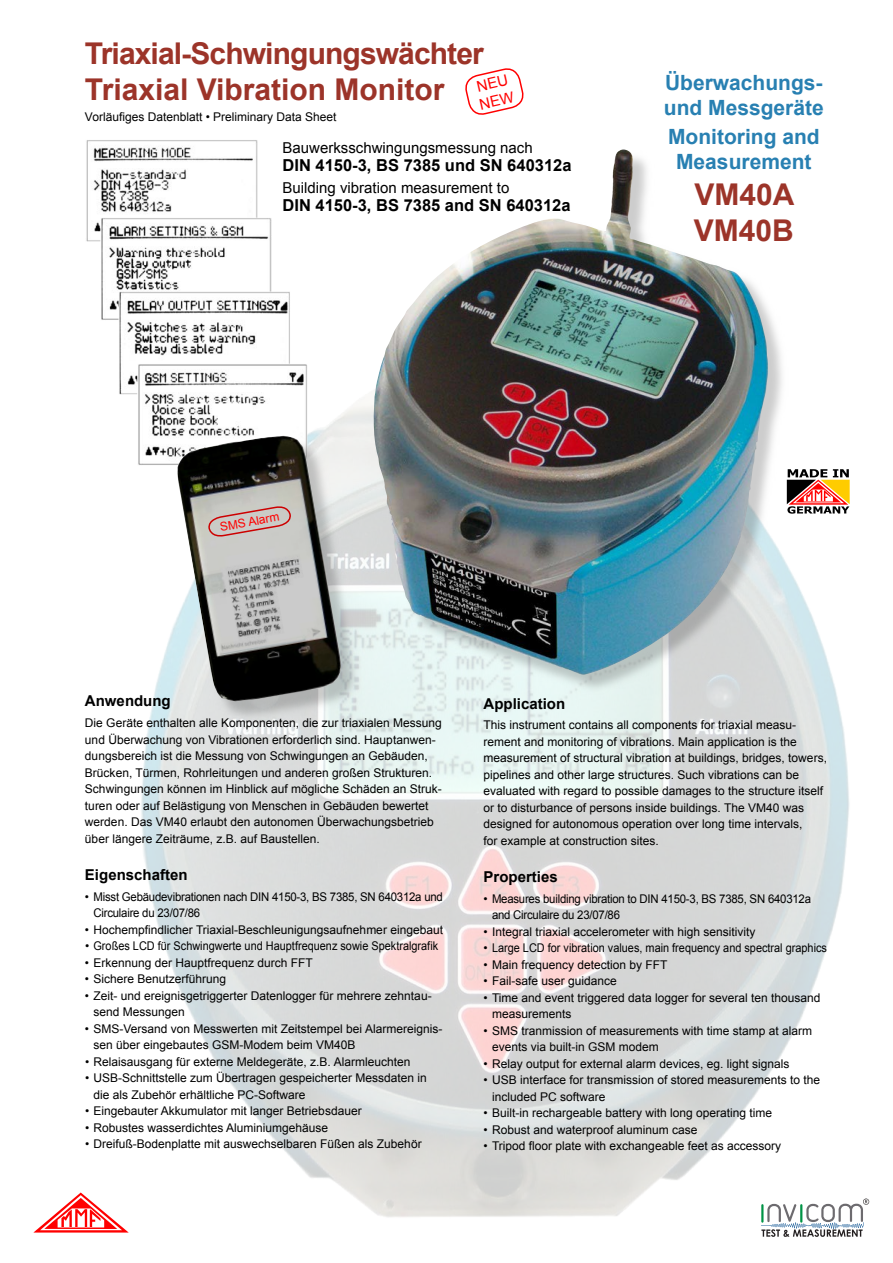
<style>
.page{position:relative;width:893px;height:1263px;background:#fff}
.page>*{position:absolute;margin:0;border:0;box-sizing:border-box;transform-origin:0 0}
.t1{font:700 30px/36px "Arial";letter-spacing:-.03em;color:#9c3429}
.t2{font:700 30px/36px "Arial";color:#9c3429}
.t3{font:700 21px/25.2px "Arial";color:#2880b2}
.t4{font:700 16.5px "Arial";color:#000}
.t5{font:15px "Arial";color:#000}
.t6{font:700 15px "Arial";color:#000}
.t7{font:15px/18px "Arial";color:#f00}
.t8{font:12px/16.5px "Arial";color:#000}
.t9{font:12px/16.5px "Arial";letter-spacing:-.02em;color:#000}
.t10{font:12px "Arial";color:#f00}
</style>
<div class="page">
<img style="left:125px;top:394px;width:745px;height:839px">
<svg style="left:465px;top:68px;width:59px;height:47px"></svg>
<img style="left:86px;top:140px;width:171px;height:102px">
<img style="left:100px;top:218px;width:172px;height:102px">
<img style="left:119px;top:291px;width:171px;height:103px">
<img style="left:137px;top:364px;width:170px;height:102px">
<img style="left:374px;top:151px;width:415px;height:544px">
<svg style="left:178px;top:436px;width:183px;height:286px"></svg>
<svg style="left:34px;top:1192px;width:95px;height:40px"></svg>
<svg style="left:761px;top:1198px;width:108px;height:39px"></svg>
<svg style="left:787px;top:469px;width:63px;height:45px"></svg>
<h1 class="t1" style="left:85px;top:37px;width:400px">Triaxial-Schwingungswächter<br>Triaxial Vibration Monitor</h1>
<p class="t7" style="left:474px;top:78px;width:36px;rotate:-13deg">NEU<br>NEW</p>
<p class="t8" style="left:85px;top:109px;width:253px">Vorläufiges Datenblatt • Preliminary Data Sheet</p>
<p class="t5" style="left:283px;top:138px;width:252px">Bauwerksschwingungsmessung nach</p>
<h3 class="t4" style="left:283px;top:154px;width:290px">DIN 4150-3, BS 7385 und SN 640312a</h3>
<p class="t5" style="left:283px;top:178px;width:228px">Building vibration measurement to</p>
<h3 class="t4" style="left:283px;top:194px;width:289px">DIN 4150-3, BS 7385 and SN 640312a</h3>
<h2 class="t3" style="left:664px;top:70px;width:161px">Überwachungs&shy;und Messgeräte</h2>
<h2 class="t3" style="left:668px;top:125px;width:153px;text-align:center">Monitoring and<br>Measurement</h2>
<h1 class="t2" style="left:694px;top:178px;width:102px">VM40A<br>VM40B</h1>
<p class="t10" style="left:219px;top:519px;width:62px;rotate:-10deg">SMS Alarm</p>
<p class="t6" style="left:85px;top:691px;width:87px">Anwendung</p>
<p class="t8" style="left:85px;top:715px;width:358px">Die Geräte enthalten alle Komponenten, die zur triaxialen Messung und Überwachung von Vibrationen erforderlich sind. Hauptanwen&shy;dungsbereich ist die Messung von Schwingungen an Gebäuden, Brücken, Türmen, Rohrleitungen und anderen großen Strukturen.<br>Schwingungen können im Hinblick auf mögliche Schäden an Struk&shy;turen oder auf Belästigung von Menschen in Gebäuden bewertet werden. Das VM40 erlaubt den autonomen Überwachungsbetrieb über längere Zeiträume, z.B. auf Baustellen.</p>
<p class="t6" style="left:85px;top:864px;width:104px">Eigenschaften</p>
<p class="t9" style="left:93px;top:888px;width:351px;text-indent:-9px">• Misst Gebäudevibrationen nach DIN 4150-3, BS 7385, SN 640312a und<br>Circulaire du 23/07/86</p>
<p class="t8" style="left:85px;top:921px;width:360px">• Hochempfindlicher Triaxial-Beschleunigungsaufnehmer eingebaut</p>
<p class="t8" style="left:85px;top:938px;width:355px">• Großes LCD für Schwingwerte und Hauptfrequenz sowie Spektralgrafik</p>
<p class="t8" style="left:85px;top:954px;width:229px">• Erkennung der Hauptfrequenz durch FFT</p>
<p class="t8" style="left:85px;top:971px;width:143px">• Sichere Benutzerführung</p>
<p class="t8" style="left:93px;top:987px;width:340px;text-indent:-9px">• Zeit- und ereignisgetriggerter Datenlogger für mehrere zehntau&shy;send Messungen</p>
<p class="t8" style="left:94px;top:1020px;width:350px;text-indent:-9px">• SMS-Versand von Messwerten mit Zeitstempel bei Alarmereignis&shy;sen über eingebautes GSM-Modem beim VM40B</p>
<p class="t8" style="left:85px;top:1053px;width:327px">• Relaisausgang für externe Meldegeräte, z.B. Alarmleuchten</p>
<p class="t8" style="left:94px;top:1070px;width:335px;text-indent:-9px">• USB-Schnittstelle zum Übertragen gespeicherter Messdaten in die als Zubehör erhältliche PC-Software</p>
<p class="t8" style="left:85px;top:1103px;width:278px">• Eingebauter Akkumulator mit langer Betriebsdauer</p>
<p class="t8" style="left:85px;top:1119px;width:245px">• Robustes wasserdichtes Aluminiumgehäuse</p>
<p class="t8" style="left:85px;top:1136px;width:338px">• Dreifuß-Bodenplatte mit auswechselbaren Füßen als Zubehör</p>
<p class="t6" style="left:483px;top:693px;width:83px">Application</p>
<p class="t8" style="left:483px;top:717px;width:345px">This instrument contains all components for triaxial measu&shy;rement and monitoring of vibrations. Main application is the measurement of structural vibration at buildings, bridges, towers, pipelines and other large structures. Such vibrations can be evaluated with regard to possible damages to the structure itself or to disturbance of persons inside buildings. The VM40 was designed for autonomous operation over long time intervals,<br>for example at construction sites.</p>
<p class="t6" style="left:483px;top:867px;width:76px">Properties</p>
<p class="t9" style="left:492px;top:890px;width:320px;text-indent:-9px">• Measures building vibration to DIN 4150-3, BS 7385, SN 640312a and Circulaire du 23/07/86</p>
<p class="t8" style="left:483px;top:923px;width:273px">• Integral triaxial accelerometer with high sensitivity</p>
<p class="t8" style="left:483px;top:940px;width:345px">• Large LCD for vibration values, main frequency and spectral graphics</p>
<p class="t8" style="left:483px;top:956px;width:185px">• Main frequency detection by FFT</p>
<p class="t8" style="left:483px;top:973px;width:135px">• Fail-safe user guidance</p>
<p class="t8" style="left:492px;top:989px;width:330px;text-indent:-9px">• Time and event triggered data logger for several ten thousand measurements</p>
<p class="t8" style="left:492px;top:1022px;width:322px;text-indent:-9px">• SMS tranmission of measurements with time stamp at alarm events via built-in GSM modem</p>
<p class="t8" style="left:483px;top:1055px;width:307px">• Relay output for external alarm devices, eg. light signals</p>
<p class="t8" style="left:492px;top:1072px;width:330px;text-indent:-9px">• USB interface for transmission of stored measurements to the included PC software</p>
<p class="t8" style="left:483px;top:1105px;width:290px">• Built-in rechargeable battery with long operating time</p>
<p class="t8" style="left:483px;top:1121px;width:215px">• Robust and waterproof aluminum case</p>
<p class="t8" style="left:483px;top:1138px;width:299px">• Tripod floor plate with exchangeable feet as accessory</p>
</div>
